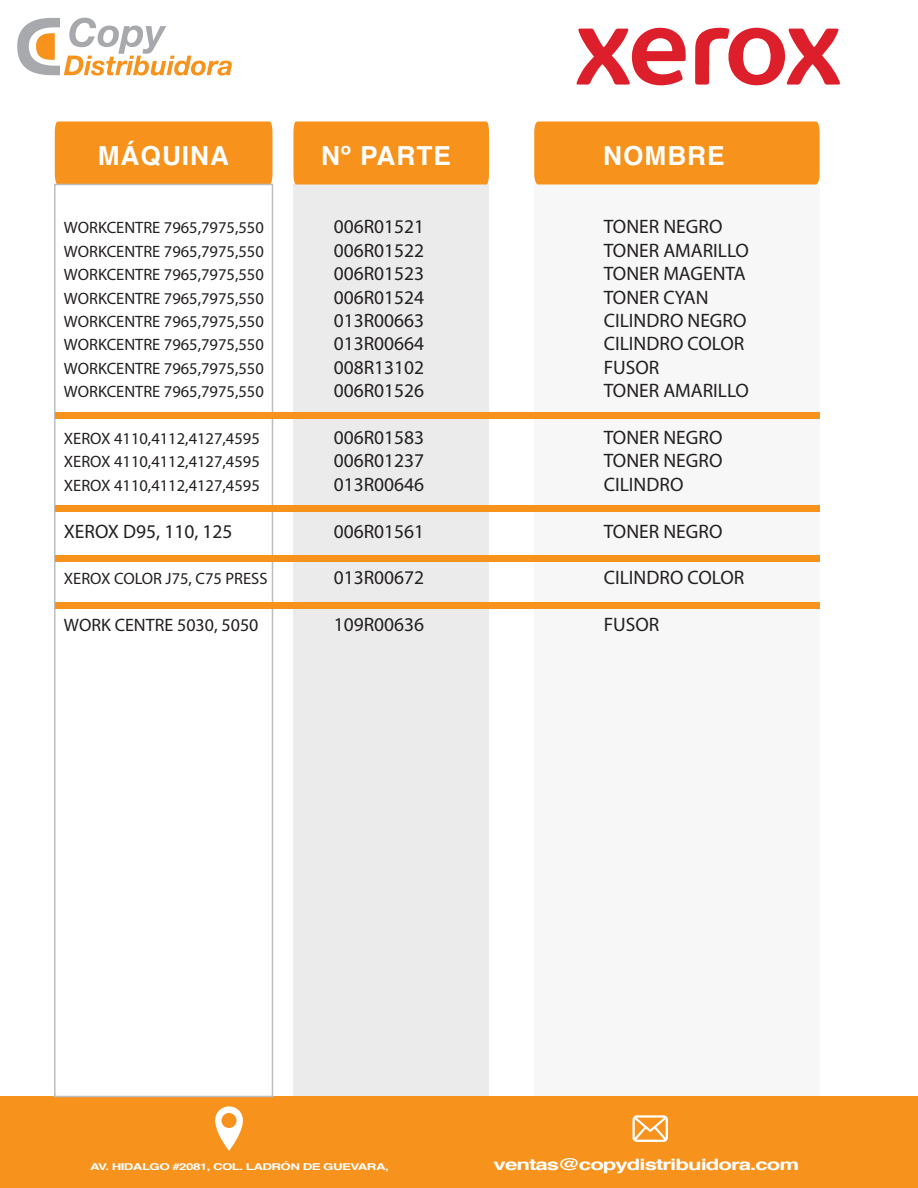
<style>
.page{position:relative;width:918px;height:1188px;background:#fff}
.page>*{position:absolute;margin:0;border:0;box-sizing:border-box;transform-origin:0 0}
.t1{font:700 26.25px "Helvetica";letter-spacing:.04em;color:#fff}
.t2{font:19.5px "Myriad Pro";color:#231f20}
.t3{font:18px "Myriad Pro";color:#231f20}
.t4{font:16.5px "Myriad Pro";color:#231f20}
.t5{font:700 15.75px "Helvetica";letter-spacing:-.045em;color:#fff;scale:1.42 1}
.t6{font:700 9.45px "Helvetica";letter-spacing:-.045em;color:#fff;scale:1.42 1}
</style>
<div class="page">
<div style="left:0;top:1096px;width:918px;height:92px;background:#f7931d"></div>
<svg style="left:633px;top:1115px;width:35px;height:27px"></svg>
<svg style="left:215px;top:1106px;width:28px;height:45px"></svg>
<div style="left:293px;top:184px;width:196px;height:912px;background:#ebebec"></div>
<div style="left:534px;top:184px;width:286px;height:912px;background:#f7f7f8"></div>
<svg style="left:17px;top:18px;width:215px;height:58px"></svg>
<div style="left:534px;top:121px;width:286px;height:63px;background:#f7931d"></div>
<div style="left:293px;top:121px;width:196px;height:63px;background:#f7931d"></div>
<div style="left:55px;top:121px;width:218px;height:63px;background:#f7931d"></div>
<div style="left:54px;top:184px;width:219px;height:913px;border:2px solid #bcbdc0"></div>
<svg style="left:576px;top:27px;width:110px;height:59px"></svg>
<svg style="left:695px;top:27px;width:145px;height:59px"></svg>
<div style="left:55px;top:412px;width:765px;height:7px;background:#f7931d"></div>
<div style="left:55px;top:506px;width:765px;height:6px;background:#f7931d"></div>
<div style="left:55px;top:555px;width:765px;height:6px;background:#f7931d"></div>
<div style="left:55px;top:602px;width:765px;height:7px;background:#f7931d"></div>
<h1 class="t1" style="left:98px;top:135px;width:133px">MÁQUINA</h1>
<h1 class="t1" style="left:321px;top:135px;width:131px">Nº PARTE</h1>
<h1 class="t1" style="left:603px;top:135px;width:123px">NOMBRE</h1>
<p class="t4" style="left:64px;top:218px;width:202px">WORKCENTRE 7965,7975,550</p>
<p class="t2" style="left:334px;top:215px;width:92px">006R01521</p>
<p class="t2" style="left:604px;top:215px;width:120px">TONER NEGRO</p>
<p class="t4" style="left:64px;top:241px;width:202px">WORKCENTRE 7965,7975,550</p>
<p class="t2" style="left:334px;top:238px;width:92px">006R01522</p>
<p class="t2" style="left:604px;top:238px;width:147px">TONER AMARILLO</p>
<p class="t4" style="left:64px;top:265px;width:202px">WORKCENTRE 7965,7975,550</p>
<p class="t2" style="left:334px;top:262px;width:92px">006R01523</p>
<p class="t2" style="left:604px;top:262px;width:143px">TONER MAGENTA</p>
<p class="t4" style="left:64px;top:288px;width:202px">WORKCENTRE 7965,7975,550</p>
<p class="t2" style="left:334px;top:285px;width:92px">006R01524</p>
<p class="t2" style="left:604px;top:285px;width:106px">TONER CYAN</p>
<p class="t4" style="left:64px;top:311px;width:202px">WORKCENTRE 7965,7975,550</p>
<p class="t2" style="left:334px;top:308px;width:92px">013R00663</p>
<p class="t2" style="left:604px;top:308px;width:144px">CILINDRO NEGRO</p>
<p class="t4" style="left:64px;top:335px;width:202px">WORKCENTRE 7965,7975,550</p>
<p class="t2" style="left:334px;top:332px;width:92px">013R00664</p>
<p class="t2" style="left:604px;top:332px;width:142px">CILINDRO COLOR</p>
<p class="t4" style="left:64px;top:358px;width:202px">WORKCENTRE 7965,7975,550</p>
<p class="t2" style="left:334px;top:355px;width:92px">008R13102</p>
<p class="t2" style="left:604px;top:355px;width:57px">FUSOR</p>
<p class="t4" style="left:64px;top:382px;width:202px">WORKCENTRE 7965,7975,550</p>
<p class="t2" style="left:334px;top:379px;width:92px">006R01526</p>
<p class="t2" style="left:604px;top:379px;width:147px">TONER AMARILLO</p>
<p class="t4" style="left:64px;top:428px;width:197px">XEROX 4110,4112,4127,4595</p>
<p class="t2" style="left:334px;top:425px;width:92px">006R01583</p>
<p class="t2" style="left:604px;top:425px;width:120px">TONER NEGRO</p>
<p class="t4" style="left:64px;top:452px;width:197px">XEROX 4110,4112,4127,4595</p>
<p class="t2" style="left:334px;top:449px;width:92px">006R01237</p>
<p class="t2" style="left:604px;top:449px;width:120px">TONER NEGRO</p>
<p class="t4" style="left:64px;top:475px;width:197px">XEROX 4110,4112,4127,4595</p>
<p class="t2" style="left:334px;top:472px;width:92px">013R00646</p>
<p class="t2" style="left:604px;top:472px;width:81px">CILINDRO</p>
<p class="t2" style="left:64px;top:519px;width:170px">XEROX D95, 110, 125</p>
<p class="t2" style="left:334px;top:519px;width:92px">006R01561</p>
<p class="t2" style="left:604px;top:519px;width:120px">TONER NEGRO</p>
<p class="t4" style="left:64px;top:569px;width:205px">XEROX COLOR J75, C75 PRESS</p>
<p class="t2" style="left:334px;top:566px;width:92px">013R00672</p>
<p class="t2" style="left:604px;top:566px;width:142px">CILINDRO COLOR</p>
<p class="t3" style="left:64px;top:614px;width:196px">WORK CENTRE 5030, 5050</p>
<p class="t2" style="left:334px;top:613px;width:92px">109R00636</p>
<p class="t2" style="left:604px;top:613px;width:57px">FUSOR</p>
<p class="t6" style="left:90px;top:1159px;width:212px">AV. HIDALGO #2081, COL. LADRÓN DE GUEVARA,</p>
<p class="t5" style="left:494px;top:1152px;width:217px">ventas@copydistribuidora.com</p>
</div>
